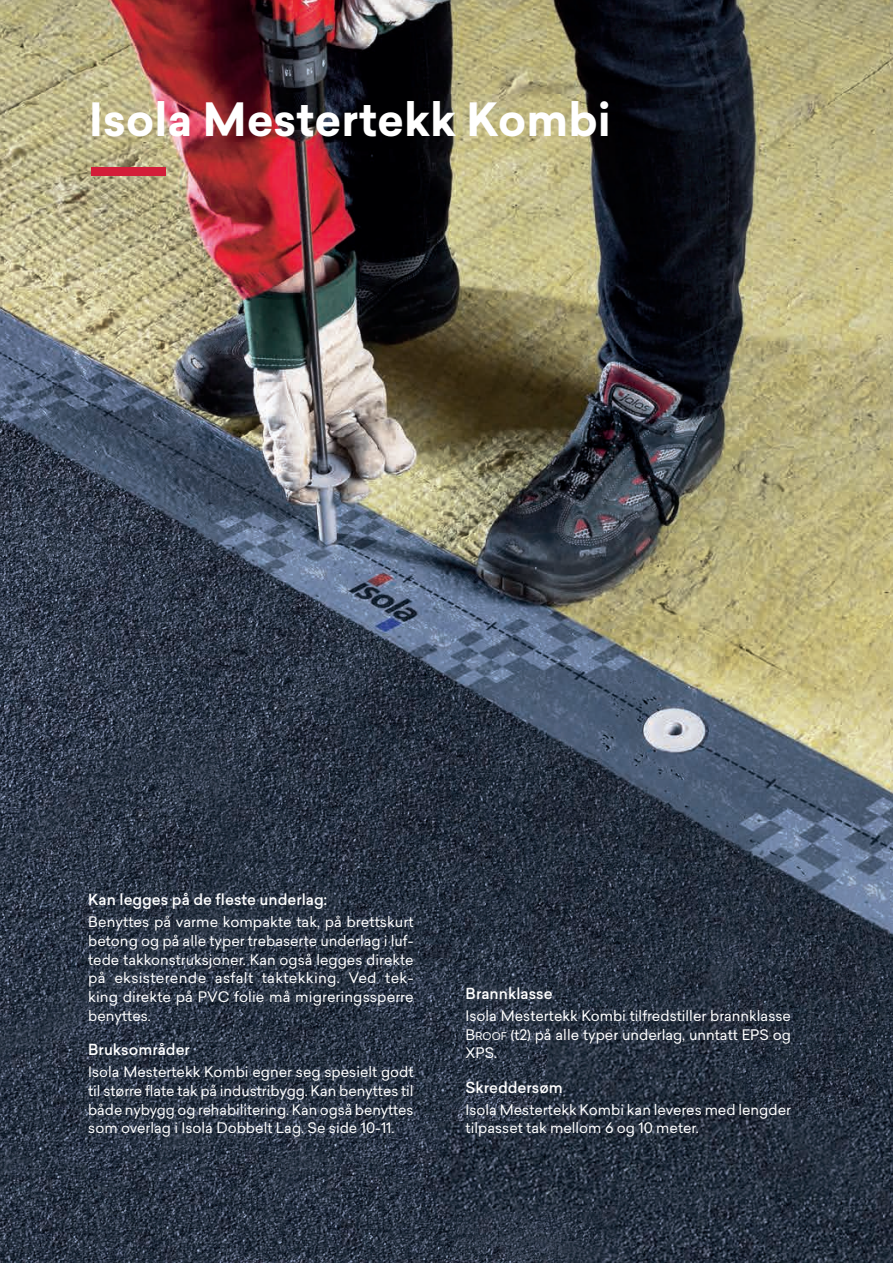
<style>
.page{position:relative;width:893px;height:1263px;background:#fff}
.page>*{position:absolute;margin:0;border:0;box-sizing:border-box;transform-origin:0 0}
.t1{font:700 45px "Sailec";color:#fff}
.t2{font:500 15px "Sailec";color:#fff}
.t3{font:14.25px/18.8px "Sailec";color:#fff;text-align:justify}
.s1{font-size:10.5px}
</style>
<div class="page">
<img style="left:0;top:0;width:893px;height:1263px">
<div style="left:93px;top:167px;width:73px;height:8px;background:#d31e39"></div>
<div style="left:92px;top:167px;width:73px;height:8px;background:#d31e39"></div>
<h1 class="t1" style="left:89px;top:87px;width:523px">Isola Mestertekk Kombi</h1>
<p class="t2" style="left:88px;top:889px;width:240px">Kan legges på de fleste underlag:</p>
<p class="t3" style="left:88px;top:912px;width:327px">Benyttes på varme kompakte tak, på brettskurt betong og på alle typer trebaserte underlag i luf&shy;tede takkonstruksjoner. Kan også legges direkte på eksisterende asfalt taktekking. Ved tek&shy;king direkte på PVC folie må migreringssperre benyttes.</p>
<p class="t2" style="left:88px;top:1039px;width:103px">Bruksområder</p>
<p class="t3" style="left:88px;top:1062px;width:327px">Isola Mestertekk Kombi egner seg spesielt godt til større flate tak på industribygg. Kan benyttes til både nybygg og rehabilitering. Kan også benyttes som overlag i Isola Dobbelt Lag. Se side 10-11.</p>
<p class="t2" style="left:466px;top:983px;width:89px">Brannklasse</p>
<p class="t3" style="left:466px;top:1006px;width:327px">Isola Mestertekk Kombi tilfredstiller brannklasse B<span class="s1">ROOF</span> (t2) på alle typer underlag, unntatt EPS og XPS.</p>
<p class="t2" style="left:466px;top:1077px;width:99px">Skreddersøm</p>
<p class="t3" style="left:466px;top:1100px;width:327px">Isola Mestertekk Kombi kan leveres med lengder tilpasset tak mellom 6 og 10 meter.</p>
</div>
